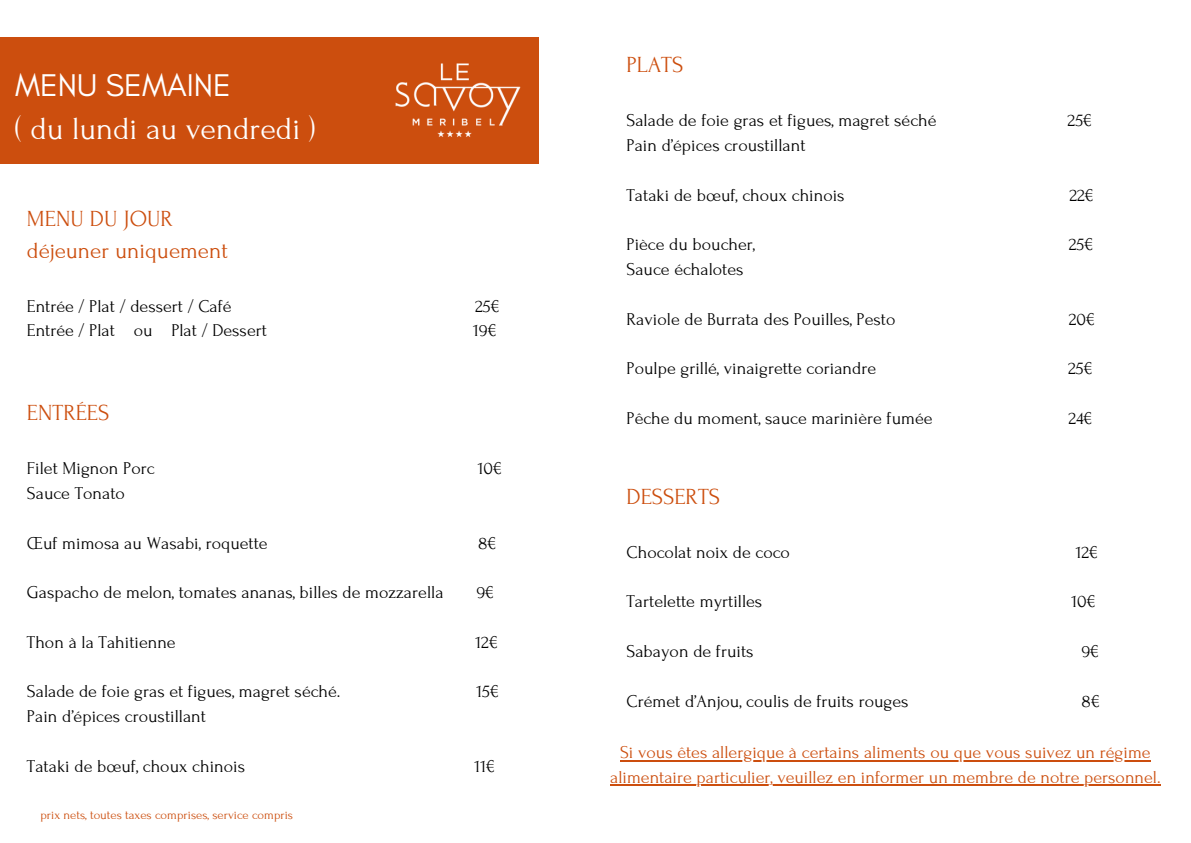
<style>
.page{position:relative;width:1191px;height:843px;background:#fff}
.page>*{position:absolute;margin:0;border:0;box-sizing:border-box;transform-origin:0 0}
.t1{font:32px/42.8px "Forum";color:#fff}
.t2{font:23px/31.5px "Forum";color:#cc4e0e}
.t3{font:18px "Forum";color:#000}
.t4{font:18px/24.8px "Forum";color:#cc4e0e;text-align:center}
.t5{font:12.7px "Forum";color:#cc4e0e}
.s1{font-family:"Glacial Indifference"}
</style>
<div class="page">
<div style="left:0;top:37px;width:538px;height:127px;background:#cc4e0e"></div>
<img style="left:395px;top:63px;width:126px;height:74px">
<hr style="left:620px;top:759px;width:530px;height:2px;background:#cc4e0e">
<hr style="left:610px;top:784px;width:550px;height:2px;background:#cc4e0e">
<p class="t1" style="left:15px;top:65px;width:302px"><span class="s1">MENU SEMAINE<br></span>( du lundi au vendredi )</p>
<h3 class="t2" style="left:27px;top:203px;width:202px">MENU DU JOUR déjeuner uniquement</h3>
<h4 class="t3" style="left:27px;top:296px;width:206px">Entrée / Plat / dessert / Café</h4>
<h4 class="t3" style="left:475px;top:296px;width:27px">25€</h4>
<h4 class="t3" style="left:27px;top:321px;width:241px">Entrée / Plat ou Plat / Dessert</h4>
<h4 class="t3" style="left:473px;top:321px;width:26px">19€</h4>
<h2 class="t2" style="left:27px;top:397px;width:84px">ENTRÉES</h2>
<h4 class="t3" style="left:27px;top:459px;width:129px">Filet Mignon Porc</h4>
<h4 class="t3" style="left:478px;top:459px;width:27px">10€</h4>
<h4 class="t3" style="left:27px;top:483px;width:99px">Sauce Tonato</h4>
<h4 class="t3" style="left:27px;top:533px;width:242px">Œuf mimosa au Wasabi, roquette</h4>
<h4 class="t3" style="left:478px;top:533px;width:20px">8€</h4>
<h4 class="t3" style="left:27px;top:582px;width:418px">Gaspacho de melon, tomates ananas, billes de mozzarella</h4>
<h4 class="t3" style="left:476px;top:582px;width:20px">9€</h4>
<h4 class="t3" style="left:27px;top:632px;width:150px">Thon à la Tahitienne</h4>
<h4 class="t3" style="left:475px;top:632px;width:25px">12€</h4>
<h4 class="t3" style="left:27px;top:681px;width:315px">Salade de foie gras et figues, magret séché.</h4>
<h4 class="t3" style="left:476px;top:681px;width:25px">15€</h4>
<h4 class="t3" style="left:27px;top:706px;width:180px">Pain d’épices croustillant</h4>
<h4 class="t3" style="left:27px;top:756px;width:220px">Tataki de bœuf, choux chinois</h4>
<h4 class="t3" style="left:474px;top:756px;width:23px">11€</h4>
<h4 class="t5" style="left:40px;top:807px;width:254px">prix nets, toutes taxes comprises, service compris</h4>
<p class="t2" style="left:626px;top:50px;width:58px">PLATS</p>
<h2 class="t3" style="left:626px;top:111px;width:311px">Salade de foie gras et figues, magret séché</h2>
<h2 class="t3" style="left:1067px;top:111px;width:27px">25€</h2>
<h2 class="t3" style="left:626px;top:136px;width:180px">Pain d’épices croustillant</h2>
<h4 class="t3" style="left:626px;top:185px;width:220px">Tataki de bœuf, choux chinois</h4>
<h4 class="t3" style="left:1069px;top:185px;width:27px">22€</h4>
<h4 class="t3" style="left:626px;top:235px;width:130px">Pièce du boucher,</h4>
<h4 class="t3" style="left:1068px;top:235px;width:27px">25€</h4>
<h4 class="t3" style="left:626px;top:259px;width:118px">Sauce échalotes</h4>
<h4 class="t3" style="left:626px;top:309px;width:270px">Raviole de Burrata des Pouilles, Pesto</h4>
<h4 class="t3" style="left:1068px;top:309px;width:28px">20€</h4>
<h4 class="t3" style="left:626px;top:358px;width:251px">Poulpe grillé, vinaigrette coriandre</h4>
<h4 class="t3" style="left:1068px;top:358px;width:27px">25€</h4>
<h4 class="t3" style="left:626px;top:408px;width:307px">Pêche du moment, sauce marinière fumée</h4>
<h4 class="t3" style="left:1068px;top:408px;width:26px">24€</h4>
<h4 class="t2" style="left:626px;top:481px;width:95px">DESSERTS</h4>
<h2 class="t3" style="left:626px;top:542px;width:165px">Chocolat noix de coco</h2>
<h2 class="t3" style="left:1075px;top:542px;width:25px">12€</h2>
<h4 class="t3" style="left:626px;top:591px;width:137px">Tartelette myrtilles</h4>
<h4 class="t3" style="left:1071px;top:591px;width:27px">10€</h4>
<h4 class="t3" style="left:626px;top:641px;width:128px">Sabayon de fruits</h4>
<h4 class="t3" style="left:1081px;top:641px;width:20px">9€</h4>
<h4 class="t3" style="left:626px;top:690px;width:283px">Crémet d’Anjou, coulis de fruits rouges</h4>
<h4 class="t3" style="left:1081px;top:690px;width:20px">8€</h4>
<h4 class="t4" style="left:610px;top:740px;width:552px">Si vous êtes allergique à certains aliments ou que vous suivez un régime alimentaire particulier, veuillez en informer un membre de notre personnel.</h4>
</div>
